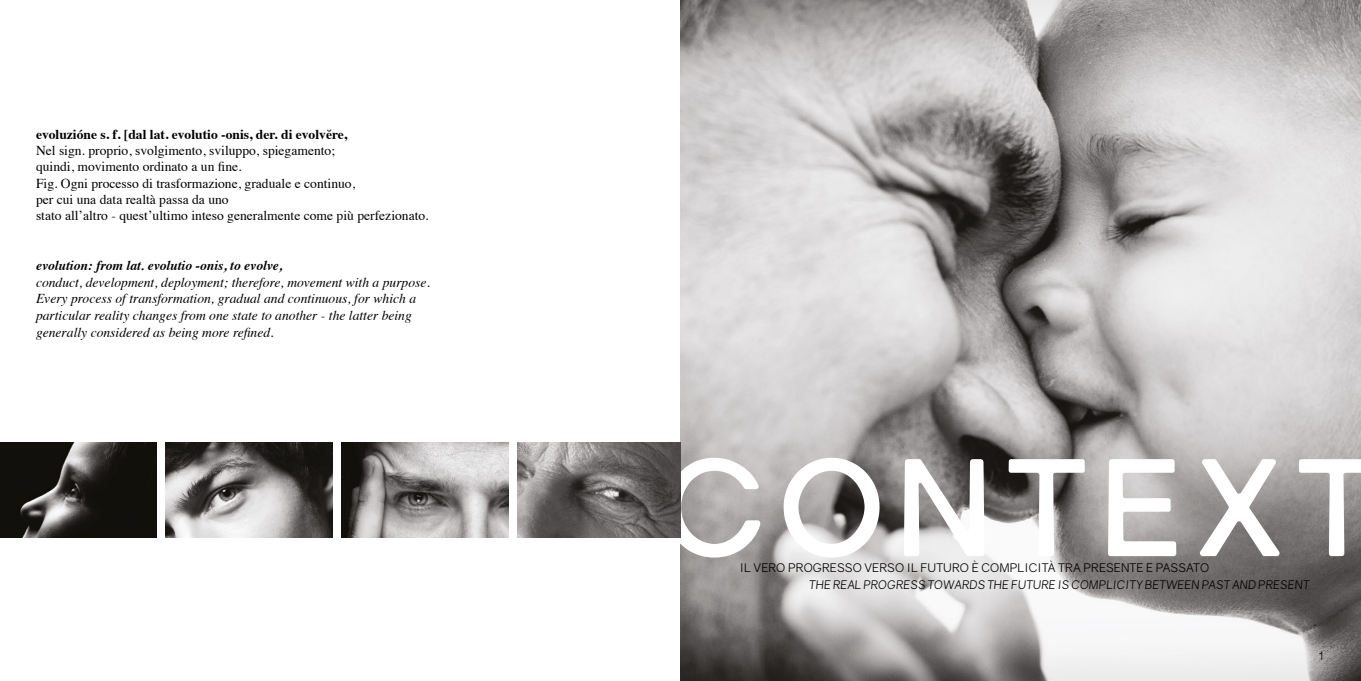
<style>
.page{position:relative;width:1361px;height:681px;background:#fff}
.page>*{position:absolute;margin:0;border:0;box-sizing:border-box;transform-origin:0 0}
.t1{font:13.6px/16.3px "Times";color:#000}
.t2{font:italic 13.6px/16.6px "Times";color:#000}
.t3{font:700 13.6px "Times";color:#000}
.t4{font:italic 700 13.6px "Times";color:#000}
.t5{font:italic 12px "Gravity";letter-spacing:.01em;color:#000}
.t6{font:12px "Gravity";letter-spacing:.01em;color:#000}
.t7{font:300 12px "Helvetica Neue LT Std";color:#000}
</style>
<div class="page">
<img style="left:680px;top:0;width:681px;height:680px">
<svg style="left:666px;top:457px;width:94px;height:100px"></svg>
<svg style="left:783px;top:457px;width:96px;height:100px"></svg>
<svg style="left:904px;top:459px;width:80px;height:97px"></svg>
<svg style="left:1008px;top:459px;width:77px;height:97px"></svg>
<svg style="left:1108px;top:459px;width:68px;height:97px"></svg>
<svg style="left:1200px;top:459px;width:79px;height:97px"></svg>
<svg style="left:1299px;top:459px;width:62px;height:97px"></svg>
<img style="left:0;top:442px;width:156px;height:95px">
<img style="left:165px;top:442px;width:167px;height:95px">
<img style="left:341px;top:442px;width:168px;height:95px">
<img style="left:518px;top:442px;width:162px;height:95px">
<p class="t3" style="left:36px;top:121px;width:313px">evoluzióne s. f. [dal lat. evolutio -onis, der. di evolvĕre,</p>
<p class="t1" style="left:36px;top:141px;width:394px">Nel sign. proprio, svolgimento, sviluppo, spiegamento;<br>quindi, movimento ordinato a un fine.<br>Fig. Ogni processo di trasformazione, graduale e continuo,<br>per cui una data realtà passa da uno<br>stato all’altro - quest’ultimo inteso generalmente come più perfezionato.</p>
<p class="t4" style="left:36px;top:252px;width:248px">evolution: from lat. evolutio -onis, to evolve,</p>
<p class="t2" style="left:36px;top:273px;width:395px">conduct, development, deployment; therefore, movement with a purpose.<br>Every process of transformation, gradual and continuous, for which a particular reality changes from one state to another - the latter being generally considered as being more refined.</p>
<p class="t6" style="left:740px;top:560px;width:471px">IL VERO PROGRESSO VERSO IL FUTURO È COMPLICITÀ TRA PRESENTE E PASSATO</p>
<p class="t5" style="left:809px;top:577px;width:502px">THE REAL PROGRESS TOWARDS THE FUTURE IS COMPLICITY BETWEEN PAST AND PRESENT</p>
<p class="t7" style="left:1318px;top:648px;width:8px">1</p>
</div>
